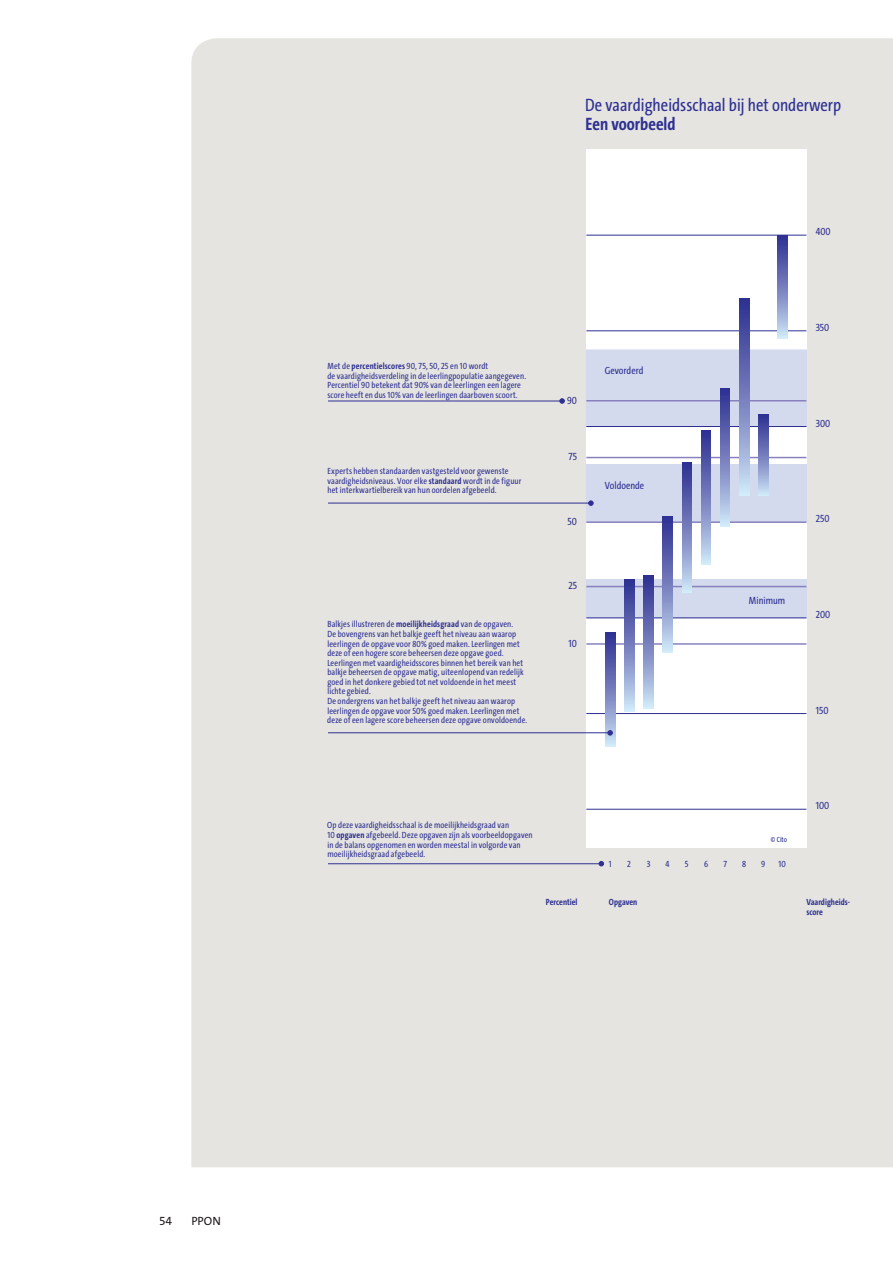
<style>
.page{position:relative;width:893px;height:1263px;background:#fff}
.page>*{position:absolute;margin:0;border:0;box-sizing:border-box;transform-origin:0 0}
.t1{font:18px "The Sans Cd LF5";letter-spacing:.005em;color:#2e3092}
.t2{font:700 18px "The Sans Cd LF7";letter-spacing:.005em;color:#2e3092}
.t3{font:12px "Cito The Sans";color:#231f20}
.t4{font:10.5px "The Sans Cd LF5";letter-spacing:.005em;color:#2e3092}
.t5{font:10.5px "The Sans Cd LF5";letter-spacing:.005em;color:#303087}
.t6{font:9px/9.6px "The Sans Cd LF5";letter-spacing:.015em;color:#2e3092}
.t7{font:700 9px/9.6px "The Sans Cd LF7";letter-spacing:.005em;color:#2e3092}
.t8{font:7.5px "The Sans Cd LF5";color:#2e3092}
.s1{font-family:"The Sans Cd LF7";font-weight:700}
</style>
<div class="page">
<div style="left:191px;top:38px;width:702px;height:1129px;background:#e5e4e1"></div>
<div style="left:586px;top:149px;width:220px;height:698px;background:#fff"></div>
<div style="left:586px;top:350px;width:220px;height:76px;background:#d4daee"></div>
<div style="left:586px;top:465px;width:220px;height:57px;background:#d4daee"></div>
<div style="left:586px;top:580px;width:220px;height:38px;background:#d4daee"></div>
<div style="left:586px;top:579px;width:220px;height:39px;border:1px solid #d4daee"></div>
<hr style="left:586px;top:521px;width:220px;height:2px;background:#8781bd">
<hr style="left:586px;top:457px;width:220px;height:1px;background:#8781bd">
<hr style="left:586px;top:400px;width:220px;height:1px;background:#8781bd">
<hr style="left:586px;top:643px;width:220px;height:2px;background:#8781bd">
<hr style="left:586px;top:586px;width:220px;height:1px;background:#8781bd">
<hr style="left:586px;top:235px;width:220px;height:1px;background:#2e3092">
<hr style="left:586px;top:331px;width:220px;height:1px;background:#2e3092">
<hr style="left:586px;top:426px;width:220px;height:1px;background:#2e3092">
<hr style="left:586px;top:618px;width:220px;height:1px;background:#2e3092">
<hr style="left:586px;top:713px;width:220px;height:1px;background:#2e3092">
<hr style="left:586px;top:809px;width:220px;height:1px;background:#2e3092">
<svg style="left:605px;top:632px;width:10px;height:115px"></svg>
<svg style="left:625px;top:580px;width:9px;height:131px"></svg>
<svg style="left:644px;top:576px;width:9px;height:132px"></svg>
<svg style="left:663px;top:516px;width:9px;height:136px"></svg>
<svg style="left:682px;top:463px;width:10px;height:130px"></svg>
<svg style="left:701px;top:430px;width:10px;height:135px"></svg>
<svg style="left:720px;top:388px;width:10px;height:138px"></svg>
<svg style="left:739px;top:299px;width:10px;height:197px;background:#7984c0"></svg>
<svg style="left:759px;top:414px;width:9px;height:82px"></svg>
<svg style="left:778px;top:236px;width:9px;height:102px"></svg>
<svg style="left:560px;top:399px;width:4px;height:4px"></svg>
<hr style="left:328px;top:401px;width:233px;height:1px;background:#2e3092">
<svg style="left:589px;top:501px;width:4px;height:4px"></svg>
<hr style="left:328px;top:503px;width:263px;height:1px;background:#2e3092">
<svg style="left:599px;top:861px;width:5px;height:5px"></svg>
<hr style="left:328px;top:863px;width:273px;height:1px;background:#2e3092">
<svg style="left:608px;top:730px;width:4px;height:5px"></svg>
<hr style="left:328px;top:732px;width:282px;height:1px;background:#2e3092">
<h1 class="t1" style="left:585px;top:96px;width:258px">De vaardigheidsschaal bij het onderwerp</h1>
<h1 class="t2" style="left:585px;top:115px;width:92px">Een voorbeeld</h1>
<p class="t4" style="left:816px;top:226px;width:16px">400</p>
<p class="t6" style="left:327px;top:362px;width:200px">Met de <span class="s1">percentielscores</span> 90, 75, 50, 25 en 10 wordt<br>de vaardigheidsverdeling in de leerlingpopulatie aangegeven.<br>Percentiel 90 betekent dat 90% van de leerlingen een lagere score heeft en dus 10% van de leerlingen daarboven scoort.</p>
<p class="t6" style="left:327px;top:467px;width:195px">Experts hebben standaarden vastgesteld voor gewenste vaardigheidsniveaus. Voor elke <span class="s1">standaard</span> wordt in de figuur het interkwartielbereik van hun oordelen afgebeeld.</p>
<p class="t6" style="left:327px;top:620px;width:201px">Balkjes illustreren de <span class="s1">moeilijkheidsgraad</span> van de opgaven.<br>De bovengrens van het balkje geeft het niveau aan waarop leerlingen de opgave voor 80% goed maken. Leerlingen met deze of een hogere score beheersen deze opgave goed.<br>Leerlingen met vaardigheidsscores binnen het bereik van het balkje beheersen de opgave matig, uiteenlopend van redelijk goed in het donkere gebied tot net voldoende in het meest lichte gebied.<br>De ondergrens van het balkje geeft het niveau aan waarop leerlingen de opgave voor 50% goed maken. Leerlingen met deze of een lagere score beheersen deze opgave onvoldoende.</p>
<p class="t5" style="left:567px;top:395px;width:11px">90</p>
<p class="t5" style="left:569px;top:451px;width:10px">75</p>
<p class="t5" style="left:568px;top:516px;width:11px">50</p>
<p class="t5" style="left:568px;top:580px;width:10px">25</p>
<p class="t4" style="left:569px;top:639px;width:10px">10</p>
<p class="t4" style="left:605px;top:365px;width:40px">Gevorderd</p>
<p class="t4" style="left:605px;top:480px;width:41px">Voldoende</p>
<p class="t4" style="left:816px;top:322px;width:15px">350</p>
<p class="t4" style="left:816px;top:418px;width:16px">300</p>
<p class="t4" style="left:749px;top:595px;width:38px">Minimum</p>
<p class="t4" style="left:816px;top:513px;width:15px">250</p>
<p class="t4" style="left:816px;top:609px;width:16px">200</p>
<p class="t4" style="left:816px;top:705px;width:14px">150</p>
<p class="t6" style="left:327px;top:821px;width:207px">Op deze vaardigheidsschaal is de moeilijkheidsgraad van<br>10 <span class="s1">opgaven</span> afgebeeld. Deze opgaven zijn als voorbeeldopgaven in de balans opgenomen en worden meestal in volgorde van moeilijkheidsgraad afgebeeld.</p>
<p class="t8" style="left:771px;top:836px;width:18px">© Cito</p>
<p class="t6" style="left:609px;top:859px;width:4px">1</p>
<p class="t6" style="left:627px;top:859px;width:5px">2</p>
<p class="t6" style="left:647px;top:859px;width:5px">3</p>
<p class="t6" style="left:666px;top:859px;width:5px">4</p>
<p class="t6" style="left:685px;top:859px;width:5px">5</p>
<p class="t6" style="left:704px;top:859px;width:6px">6</p>
<p class="t6" style="left:723px;top:859px;width:5px">7</p>
<p class="t6" style="left:742px;top:859px;width:6px">8</p>
<p class="t6" style="left:761px;top:859px;width:6px">9</p>
<p class="t6" style="left:778px;top:860px;width:9px">10</p>
<p class="t7" style="left:546px;top:897px;width:33px">Percentiel</p>
<p class="t7" style="left:609px;top:897px;width:30px">Opgaven</p>
<p class="t4" style="left:816px;top:801px;width:15px">100</p>
<p class="t7" style="left:806px;top:897px;width:45px">Vaardigheids&shy;score</p>
<h2 class="t3" style="left:159px;top:1211px;width:15px">54</h2>
<h2 class="t3" style="left:191px;top:1211px;width:31px">PPON</h2>
</div>
